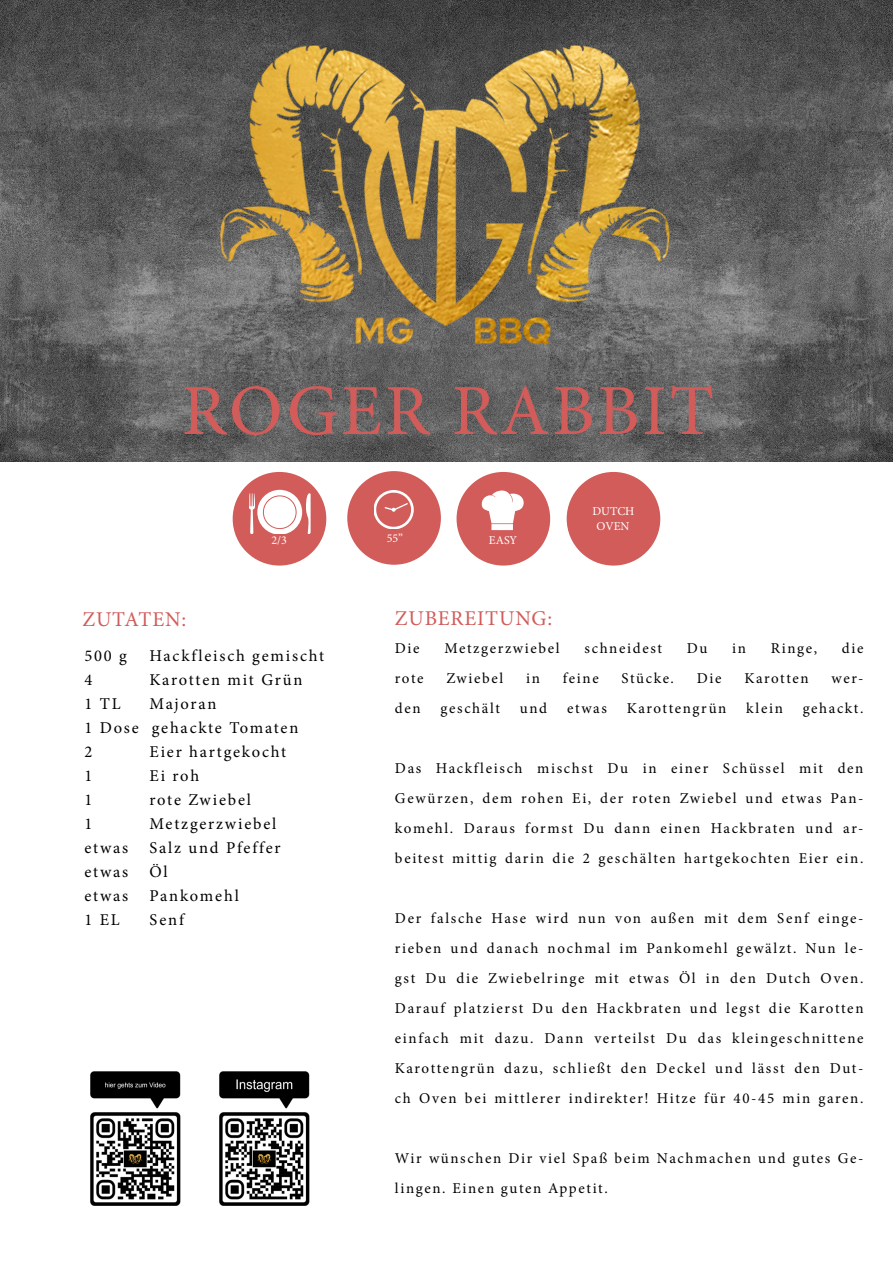
<style>
.page{position:relative;width:893px;height:1263px;background:#fff}
.page>*{position:absolute;margin:0;border:0;box-sizing:border-box;transform-origin:0 0}
.book_-_cover{font:72px "Minion Pro";letter-spacing:.04em;color:#d15c5a}
.title_recipe{font:21px "Minion Pro";letter-spacing:.04em;color:#d15c5a}
.ingredients_text{font:16.5px/24px "Minion Pro";letter-spacing:.11em;color:#000}
.FULL_TEXT{font:15px/30px "Minion Pro";letter-spacing:.11em;color:#000;text-align:justify}
.instructions{font:12px "Minion Pro";color:#fff}
</style>
<div class="page">
<div style="left:233px;top:472px;width:93px;height:94px;background:#d15c5a;border-radius:50%"></div>
<div style="left:347px;top:471px;width:94px;height:94px;background:#d15c5a;border-radius:50%"></div>
<div style="left:457px;top:472px;width:93px;height:94px;background:#d15c5a;border-radius:50%"></div>
<div style="left:567px;top:472px;width:93px;height:94px;background:#d15c5a;border-radius:50%"></div>
<svg style="left:250px;top:490px;width:61px;height:44px"></svg>
<svg style="left:482px;top:490px;width:42px;height:40px"></svg>
<svg style="left:375px;top:490px;width:39px;height:38px"></svg>
<img style="left:0;top:0;width:893px;height:461px">
<img style="left:90px;top:1071px;width:220px;height:135px">
<p class="book_-_cover" style="left:182px;top:363px;width:534px">ROGER RABBIT</p>
<p class="instructions" style="left:592px;top:503px;width:44px">DUTCH</p>
<p class="instructions" style="left:271px;top:532px;width:17px">2/3</p>
<p class="instructions" style="left:387px;top:530px;width:18px">55”</p>
<p class="instructions" style="left:489px;top:532px;width:30px">EASY</p>
<p class="instructions" style="left:597px;top:518px;width:34px">OVEN</p>
<p class="title_recipe" style="left:82px;top:606px;width:105px">ZUTATEN:</p>
<p class="title_recipe" style="left:395px;top:604px;width:159px">ZUBEREITUNG:</p>
<p class="ingredients_text" style="left:84px;top:644px;width:44px">500 g</p>
<p class="ingredients_text" style="left:150px;top:644px;width:176px">Hackfleisch gemischt</p>
<p class="ingredients_text" style="left:84px;top:668px;width:9px">4</p>
<p class="ingredients_text" style="left:150px;top:668px;width:155px">Karotten mit Grün</p>
<p class="ingredients_text" style="left:84px;top:692px;width:38px">1 TL</p>
<p class="FULL_TEXT" style="left:395px;top:633px;width:26px">Die</p>
<p class="FULL_TEXT" style="left:444px;top:633px;width:117px">Metzgerzwiebel</p>
<p class="FULL_TEXT" style="left:584px;top:633px;width:79px">schneidest</p>
<p class="FULL_TEXT" style="left:687px;top:633px;width:22px">Du</p>
<p class="FULL_TEXT" style="left:732px;top:633px;width:15px">in</p>
<p class="FULL_TEXT" style="left:771px;top:633px;width:48px">Ringe,</p>
<p class="FULL_TEXT" style="left:842px;top:633px;width:23px">die</p>
<p class="FULL_TEXT" style="left:395px;top:663px;width:30px">rote</p>
<p class="FULL_TEXT" style="left:446px;top:663px;width:58px">Zwiebel</p>
<p class="FULL_TEXT" style="left:526px;top:663px;width:15px">in</p>
<p class="FULL_TEXT" style="left:563px;top:663px;width:37px">feine</p>
<p class="FULL_TEXT" style="left:622px;top:663px;width:54px">Stücke.</p>
<p class="FULL_TEXT" style="left:697px;top:663px;width:26px">Die</p>
<p class="FULL_TEXT" style="left:744px;top:663px;width:66px">Karotten</p>
<p class="FULL_TEXT" style="left:831px;top:663px;width:33px">wer-</p>
<p class="FULL_TEXT" style="left:395px;top:693px;width:27px">den</p>
<p class="FULL_TEXT" style="left:441px;top:693px;width:61px">geschält</p>
<p class="FULL_TEXT" style="left:520px;top:693px;width:29px">und</p>
<p class="FULL_TEXT" style="left:567px;top:693px;width:41px">etwas</p>
<p class="FULL_TEXT" style="left:627px;top:693px;width:101px">Karottengrün</p>
<p class="FULL_TEXT" style="left:746px;top:693px;width:38px">klein</p>
<p class="FULL_TEXT" style="left:803px;top:693px;width:62px">gehackt.</p>
<p class="ingredients_text" style="left:84px;top:692px;width:215px;text-indent:65px">Majoran<br>1 Dose gehackte Tomaten<br>2</p>
<p class="ingredients_text" style="left:150px;top:740px;width:138px">Eier hartgekocht</p>
<p class="FULL_TEXT" style="left:395px;top:753px;width:470px">Das Hackfleisch mischst Du in einer Schüssel mit den Gewürzen, dem rohen Ei, der roten Zwiebel und etwas Pan&shy;komehl. Daraus formst Du dann einen Hackbraten und ar&shy;beitest mittig darin die 2 geschälten hartgekochten Eier ein.</p>
<p class="ingredients_text" style="left:84px;top:764px;width:9px">1</p>
<p class="ingredients_text" style="left:150px;top:764px;width:51px">Ei roh</p>
<p class="ingredients_text" style="left:84px;top:788px;width:9px">1</p>
<p class="ingredients_text" style="left:150px;top:788px;width:103px">rote Zwiebel</p>
<p class="ingredients_text" style="left:84px;top:812px;width:9px">1</p>
<p class="ingredients_text" style="left:150px;top:812px;width:128px">Metzgerzwiebel</p>
<p class="ingredients_text" style="left:84px;top:836px;width:45px">etwas</p>
<p class="ingredients_text" style="left:150px;top:836px;width:133px">Salz und Pfeffer</p>
<p class="ingredients_text" style="left:84px;top:860px;width:45px">etwas</p>
<p class="ingredients_text" style="left:150px;top:860px;width:20px">Öl</p>
<p class="ingredients_text" style="left:84px;top:884px;width:45px">etwas</p>
<p class="ingredients_text" style="left:150px;top:884px;width:91px">Pankomehl</p>
<p class="ingredients_text" style="left:84px;top:908px;width:37px">1 EL</p>
<p class="ingredients_text" style="left:150px;top:908px;width:36px">Senf</p>
<p class="FULL_TEXT" style="left:395px;top:903px;width:470px">Der falsche Hase wird nun von außen mit dem Senf einge&shy;rieben und danach nochmal im Pankomehl gewälzt. Nun le&shy;gst Du die Zwiebelringe mit etwas Öl in den Dutch Oven.<br>Darauf platzierst Du den Hackbraten und legst die Karotten einfach mit dazu. Dann verteilst Du das kleingeschnittene Karottengrün dazu, schließt den Deckel und lässt den Dut&shy;ch Oven bei mittlerer indirekter! Hitze für 40-45 min garen.</p>
<p class="FULL_TEXT" style="left:395px;top:1143px;width:470px">Wir wünschen Dir viel Spaß beim Nachmachen und gutes Ge&shy;lingen. Einen guten Appetit.</p>
</div>
